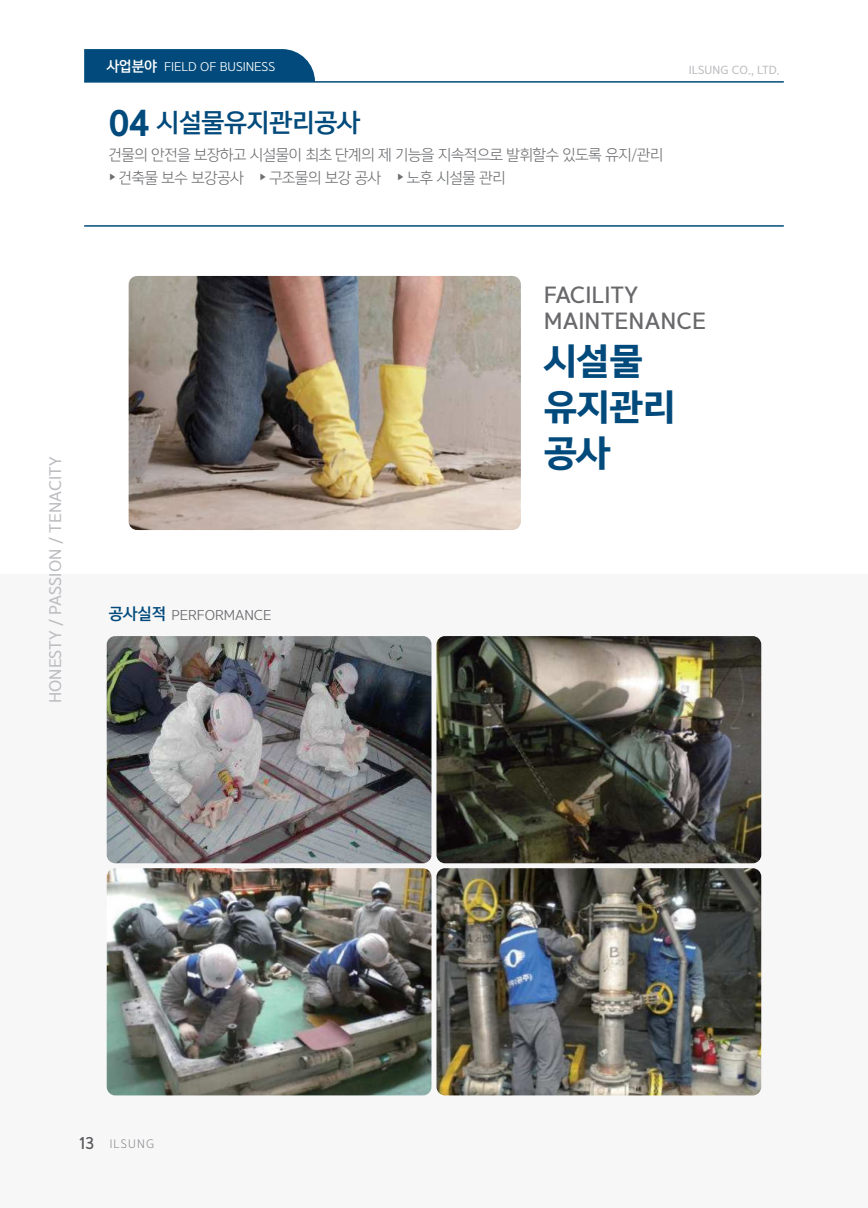
<style>
.page{position:relative;width:868px;height:1208px;background:#fff}
.page>*{position:absolute;margin:0;border:0;box-sizing:border-box;transform-origin:0 0}
.t1{font:34.35px/45.8px "Yoon Gothic Pro 780";letter-spacing:-.02em;color:#014a7b}
.t2{font:24px "Yoon Gothic Pro 770";letter-spacing:-.02em;color:#014a7b}
.t3{font:20.55px/25.5px "Yoon Gothic Pro 770";color:#69696c}
.t4{font:15px/22.5px "Yoon Gothic Pro 730";letter-spacing:-.02em;color:#6d6e71}
.t5{font:15px "Yoon Gothic Pro 760";color:#bcbdc0}
.t6{font:13.5px "Yoon Gothic Pro 740";color:#69696c}
.t7{font:12px "Yoon Gothic Pro 740";color:#fff}
.t8{font:12px "Yoon Gothic Pro 730";letter-spacing:.1em;color:#808285;scale:.95 1}
.t9{font:10.5px "Yoon Gothic Pro 760";color:#bcbdc0}
.s1{font-family:"Yoon Gothic Pro 770";font-size:13.5px}
.s2{font-family:"Yoon Gothic Pro 790";font-size:30.6px}
.s3{font-family:"Yoon Gothic Pro 770";font-size:15px;color:#014a7b}
.s4{font-family:"Yoon Gothic Pro 770";font-size:15px;color:#57585a}
</style>
<div class="page">
<div style="left:0;top:574px;width:867px;height:634px;background:#f7f7f8"></div>
<img style="left:107px;top:636px;width:324px;height:227px">
<img style="left:107px;top:868px;width:324px;height:227px">
<img style="left:436px;top:636px;width:325px;height:227px">
<img style="left:436px;top:868px;width:325px;height:227px">
<img style="left:129px;top:276px;width:392px;height:254px">
<hr style="left:84px;top:81px;width:699px;height:2px;background:#014a7b">
<hr style="left:84px;top:225px;width:699px;height:2px;background:#014a7b">
<div style="left:84px;top:49px;width:231px;height:33px;background:#014a7b"></div>
<p class="t5" style="left:46px;top:703px;width:248px;rotate:-90deg">HONESTY / PASSION / TENACITY</p>
<p class="t7" style="left:107px;top:59px;width:170px"><span class="s1">사업분야</span> FIELD OF BUSINESS</p>
<p class="t9" style="left:688px;top:64px;width:92px">ILSUNG CO., LTD.</p>
<h2 class="t2" style="left:109px;top:105px;width:253px"><span class="s2">04</span> 시설물유지관리공사</h2>
<p class="t4" style="left:109px;top:144px;width:556px">건물의 안전을 보장하고 시설물이 최초 단계의 제 기능을 지속적으로 발휘할수 있도록 유지/관리 <sup>▶</sup> 건축물 보수 보강공사 <sup>▶</sup> 구조물의 보강 공사 <sup>▶</sup> 노후 시설물 관리</p>
<h3 class="t3" style="left:543px;top:283px;width:164px">FACILITY<br>MAINTENANCE</h3>
<p class="t6" style="left:109px;top:607px;width:164px"><span class="s3">공사실적</span> PERFORMANCE</p>
<h1 class="t1" style="left:543px;top:338px;width:134px">시설물 유지관리 공사</h1>
<p class="t8" style="left:80px;top:1136px;width:80px"><span class="s4">13</span> ILSUNG</p>
</div>
